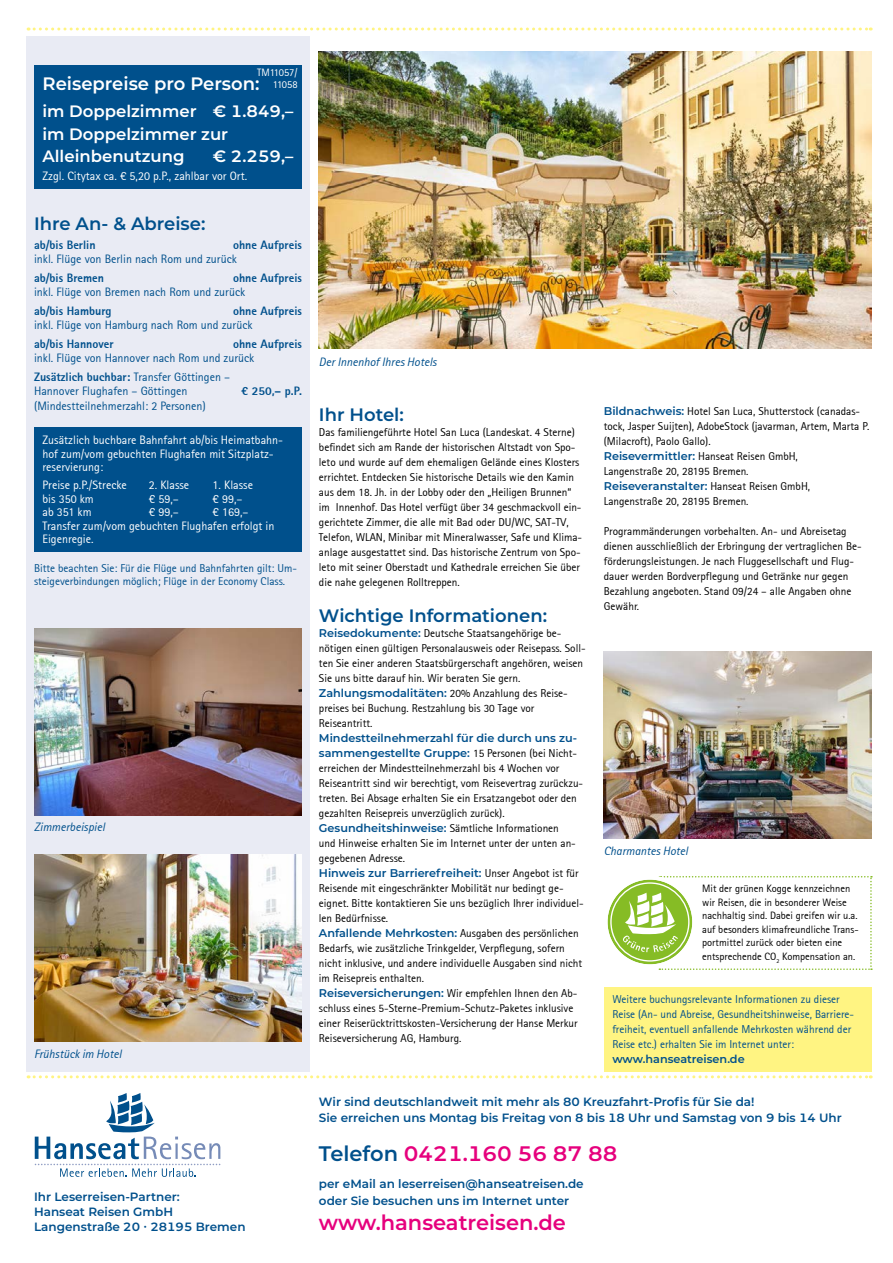
<style>
.page{position:relative;width:893px;height:1263px;background:#fff}
.page>*{position:absolute;margin:0;border:0;box-sizing:border-box;transform-origin:0 0}
.t1{font:600 21px "Montserrat";color:#e6007d}
.t2{font:600 18px "Montserrat";color:#00508c}
.t3{font:600 18px "Montserrat";color:#fff}
.t4{font:600 16.5px/22.5px "Montserrat";color:#fff}
.t5{font:600 12px/15px "Montserrat";color:#00508c}
.t6{font:12px/13.5px "Rotis Sans Serif";color:#fff}
.t7{font:12px/18.6px "Rotis Sans Serif";color:#00508c}
.t8{font:800 12px "Rotis Sans Serif";color:#00508c}
.t9{font:italic 12px "Rotis Sans Serif";color:#00508c}
.t10{font:11.25px/15px "Rotis Sans Serif";color:#000}
.t11{font:11.25px/15px "Rotis Sans Serif";color:#00508c}
.t12{font:600 11.25px/15px "Montserrat";color:#00508c}
.t13{font:10.5px/13.5px "Rotis Sans Serif";color:#000}
.t14{font:10.5px/12px "Rotis Sans Serif";color:#fff;text-align:right}
.s1{font-weight:800}
.s2{font-family:"Montserrat";font-weight:600;color:#00508c}
.s3{font-family:"Rotis Sans Serif";font-weight:400;color:#000}
.s4{color:#00508c}
</style>
<div class="page">
<svg style="left:28px;top:28px;width:843px;height:3px"></svg>
<svg style="left:35px;top:1093px;width:185px;height:84px"></svg>
<svg style="left:28px;top:1075px;width:843px;height:3px"></svg>
<div style="left:604px;top:986px;width:268px;height:85px;background:#fff482"></div>
<div style="left:27px;top:36px;width:283px;height:1035px;background:#e9ebf4"></div>
<div style="left:34px;top:65px;width:268px;height:123px;background:#00508c"></div>
<div style="left:34px;top:428px;width:268px;height:124px;background:#00508c"></div>
<img style="left:319px;top:51px;width:553px;height:298px">
<img style="left:34px;top:628px;width:268px;height:187px">
<img style="left:34px;top:855px;width:268px;height:187px">
<img style="left:604px;top:652px;width:268px;height:187px">
<svg style="left:607px;top:876px;width:265px;height:94px"></svg>
<p class="t14" style="left:257px;top:66px;width:42px">TM11057/<br>11058</p>
<h2 class="t3" style="left:43px;top:71px;width:219px">Reisepreise pro Person:</h2>
<h3 class="t4" style="left:43px;top:99px;width:252px">im Doppelzimmer € 1.849,– im Doppelzimmer zur<br>Alleinbenutzung</h3>
<h3 class="t4" style="left:213px;top:144px;width:82px">€ 2.259,–</h3>
<p class="t6" style="left:43px;top:169px;width:206px">Zzgl. Citytax ca. € 5,20 p.P., zahlbar vor Ort.</p>
<h2 class="t2" style="left:34px;top:211px;width:173px">Ihre An- &amp; Abreise:</h2>
<p class="t8" style="left:34px;top:237px;width:63px">ab/bis Berlin</p>
<p class="t8" style="left:233px;top:237px;width:70px">ohne Aufpreis</p>
<p class="t7" style="left:34px;top:250px;width:204px">inkl. Flüge von Berlin nach Rom und zurück</p>
<p class="t8" style="left:34px;top:270px;width:71px">ab/bis Bremen</p>
<p class="t8" style="left:233px;top:270px;width:70px">ohne Aufpreis</p>
<p class="t7" style="left:34px;top:283px;width:213px">inkl. Flüge von Bremen nach Rom und zurück</p>
<p class="t8" style="left:34px;top:303px;width:79px">ab/bis Hamburg</p>
<p class="t8" style="left:233px;top:303px;width:70px">ohne Aufpreis</p>
<p class="t7" style="left:34px;top:316px;width:220px">inkl. Flüge von Hamburg nach Rom und zurück</p>
<p class="t8" style="left:34px;top:336px;width:81px">ab/bis Hannover</p>
<p class="t8" style="left:233px;top:336px;width:70px">ohne Aufpreis</p>
<p class="t7" style="left:34px;top:349px;width:222px">inkl. Flüge von Hannover nach Rom und zurück<br><span class="s1">Zusätzlich buchbar:</span> Transfer Göttingen –</p>
<p class="t7" style="left:34px;top:382px;width:155px">Hannover Flughafen – Göttingen</p>
<p class="t8" style="left:241px;top:384px;width:62px">€ 250,– p.P.</p>
<p class="t7" style="left:34px;top:396px;width:173px">(Mindestteilnehmerzahl: 2 Personen)</p>
<p class="t6" style="left:43px;top:434px;width:242px">Zusätzlich buchbare Bahnfahrt ab/bis Heimatbahn&shy;hof zum/vom gebuchten Flughafen mit Sitzplatz&shy;reservierung:</p>
<p class="t6" style="left:43px;top:478px;width:86px">Preise p.P./Strecke</p>
<p class="t6" style="left:149px;top:478px;width:42px">2. Klasse</p>
<p class="t6" style="left:213px;top:478px;width:42px">1. Klasse</p>
<p class="t6" style="left:43px;top:492px;width:53px">bis 350 km</p>
<p class="t6" style="left:149px;top:492px;width:31px">€ 59,–</p>
<p class="t6" style="left:213px;top:492px;width:31px">€ 99,–</p>
<p class="t6" style="left:43px;top:505px;width:51px">ab 351 km</p>
<p class="t6" style="left:149px;top:505px;width:31px">€ 99,–</p>
<p class="t6" style="left:43px;top:505px;width:233px;text-indent:170px">€ 169,–<br>Transfer zum/vom gebuchten Flughafen erfolgt in<br>Eigenregie.</p>
<p class="t11" style="left:34px;top:561px;width:265px;line-height:13.5px">Bitte beachten Sie: Für die Flüge und Bahnfahrten gilt: Um&shy;steigeverbindungen möglich; Flüge in der Economy Class.</p>
<p class="t9" style="left:34px;top:820px;width:72px">Zimmerbeispiel</p>
<p class="t9" style="left:34px;top:1047px;width:89px">Frühstück im Hotel</p>
<p class="t5" style="left:34px;top:1189px;width:213px">Ihr Leserreisen-Partner:<br>Hanseat Reisen GmbH<br>Langenstraße 20 ∙ 28195 Bremen</p>
<p class="t9" style="left:319px;top:354px;width:119px">Der Innenhof Ihres Hotels</p>
<h2 class="t2" style="left:319px;top:402px;width:86px">Ihr Hotel:</h2>
<p class="t10" style="left:319px;top:425px;width:265px">Das familiengeführte Hotel San Luca (Landeskat. 4 Sterne) befindet sich am Rande der historischen Altstadt von Spo&shy;leto und wurde auf dem ehemaligen Gelände eines Klosters errichtet. Entdecken Sie historische Details wie den Kamin aus dem 18. Jh. in der Lobby oder den „Heiligen Brunnen“ im Innenhof. Das Hotel verfügt über 34 geschmackvoll ein&shy;gerichtete Zimmer, die alle mit Bad oder DU/WC, SAT-TV, Telefon, WLAN, Minibar mit Mineralwasser, Safe und Klima&shy;anlage ausgestattet sind. Das historische Zentrum von Spo&shy;leto mit seiner Oberstadt und Kathedrale erreichen Sie über die nahe gelegenen Rolltreppen.</p>
<h2 class="t2" style="left:319px;top:603px;width:230px">Wichtige Informationen:</h2>
<p class="t10" style="left:319px;top:626px;width:268px"><span class="s2">Reisedokumente:</span> Deutsche Staatsangehörige be&shy;nötigen einen gültigen Personalausweis oder Reisepass. Soll&shy;ten Sie einer anderen Staatsbürgerschaft angehören, weisen Sie uns bitte darauf hin. Wir beraten Sie gern.<br><span class="s2">Zahlungsmodalitäten:</span> 20% Anzahlung des Reise&shy;preises bei Buchung. Restzahlung bis 30 Tage vor Reiseantritt.</p>
<p class="t12" style="left:319px;top:730px;width:260px">Mindestteilnehmerzahl für die durch uns zu&shy;sammengestellte Gruppe: <span class="s3">15 Personen (bei Nicht-</span></p>
<p class="t10" style="left:319px;top:761px;width:266px">erreichen der Mindestteilnehmerzahl bis 4 Wochen vor Reiseantritt sind wir berechtigt, vom Reisevertrag zurückzu&shy;treten. Bei Absage erhalten Sie ein Ersatzangebot oder den gezahlten Reisepreis unverzüglich zurück).<br><span class="s2">Gesundheitshinweise:</span> Sämtliche Informationen<br>und Hinweise erhalten Sie im Internet unter der unten an&shy;gegebenen Adresse.</p>
<p class="t12" style="left:319px;top:865px;width:261px">Hinweis zur Barrierefreiheit: <span class="s3">Unser Angebot ist für</span></p>
<p class="t10" style="left:319px;top:881px;width:266px">Reisende mit eingeschränkter Mobilität nur bedingt ge&shy;eignet. Bitte kontaktieren Sie uns bezüglich Ihrer individuel&shy;len Bedürfnisse.<br><span class="s2">Anfallende Mehrkosten:</span> Ausgaben des persönlichen Bedarfs, wie zusätzliche Trinkgelder, Verpflegung, sofern nicht inklusive, und andere individuelle Ausgaben sind nicht im Reisepreis enthalten.<br><span class="s2">Reiseversicherungen:</span> Wir empfehlen Ihnen den Ab&shy;schluss eines 5-Sterne-Premium-Schutz-Paketes inklusive einer Reiserücktrittskosten-Versicherung der Hanse Merkur Reiseversicherung AG, Hamburg.</p>
<p class="t10" style="left:604px;top:403px;width:267px"><span class="s2">Bildnachweis:</span> Hotel San Luca, Shutterstock (canadas&shy;tock, Jasper Suijten), AdobeStock (javarman, Artem, Marta P. (Milacroft), Paolo Gallo).<br><span class="s2">Reisevermittler:</span> Hanseat Reisen GmbH,<br>Langenstraße 20, 28195 Bremen.</p>
<p class="t12" style="left:604px;top:478px;width:208px">Reiseveranstalter: <span class="s3">Hanseat Reisen GmbH,</span></p>
<p class="t10" style="left:604px;top:493px;width:146px">Langenstraße 20, 28195 Bremen.</p>
<p class="t10" style="left:604px;top:523px;width:259px">Programmänderungen vorbehalten. An- und Abreisetag dienen ausschließlich der Erbringung der vertraglichen Be&shy;förderungsleistungen. Je nach Fluggesellschaft und Flug&shy;dauer werden Bordverpflegung und Getränke nur gegen Bezahlung angeboten. Stand 09/24 – alle Angaben ohne Gewähr.</p>
<p class="t9" style="left:604px;top:844px;width:86px">Charmantes Hotel</p>
<p class="t13" style="left:702px;top:882px;width:158px">Mit der grünen Kogge kennzeichnen wir Reisen, die in besonderer Weise nachhaltig sind. Dabei greifen wir u.a. auf besonders klimafreundliche Trans&shy;portmittel zurück oder bieten eine entsprechende CO<sub>2</sub> Kompensation an.</p>
<p class="t11" style="left:612px;top:991px;width:243px">Weitere buchungsrelevante Informationen zu dieser Reise (An- und Abreise, Gesundheitshinweise, Barriere&shy;freiheit, eventuell anfallende Mehrkosten während der Reise etc.) erhalten Sie im Internet unter:</p>
<p class="t12" style="left:612px;top:1051px;width:134px">www.hanseatreisen.de</p>
<p class="t5" style="left:319px;top:1092px;width:524px;line-height:16.5px">Wir sind deutschlandweit mit mehr als 80 Kreuzfahrt-Profis für Sie da!<br>Sie erreichen uns Montag bis Freitag von 8 bis 18 Uhr und Samstag von 9 bis 14 Uhr</p>
<h1 class="t1" style="left:319px;top:1139px;width:300px"><span class="s4">Telefon</span> 0421.160 56 87 88</h1>
<p class="t5" style="left:319px;top:1175px;width:266px;line-height:16.5px">per eMail an leserreisen@hanseatreisen.de oder Sie besuchen uns im Internet unter</p>
<h1 class="t1" style="left:319px;top:1208px;width:249px">www.hanseatreisen.de</h1>
</div>
